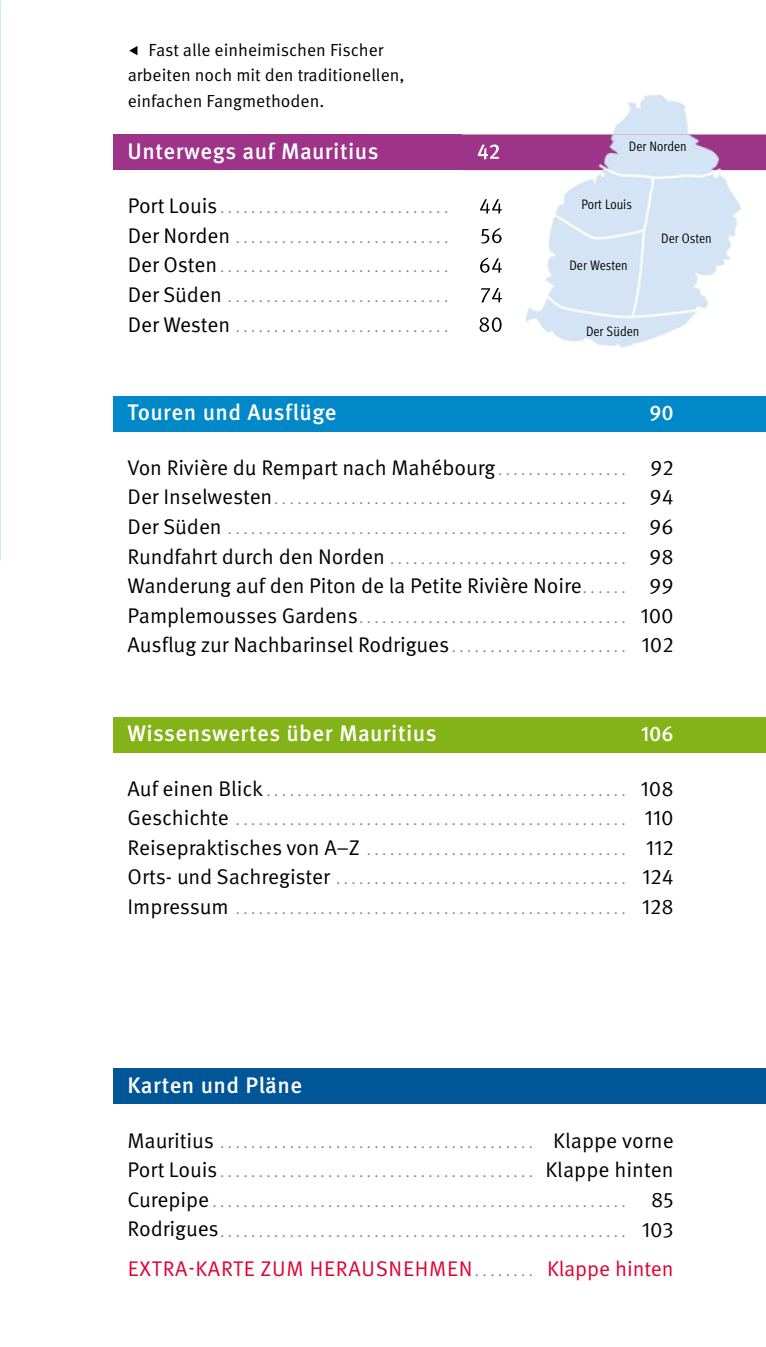
<style>
.page{position:relative;width:766px;height:1347px;background:#fff}
.page>*{position:absolute;margin:0;border:0;box-sizing:border-box;transform-origin:0 0}
.t1{font:500 22.5px "Meta Pro";letter-spacing:.02em;color:#fff}
.t2{font:21.25px "Meta Pro Norm";letter-spacing:-.005em;color:#000}
.t3{font:21.25px "Meta Pro Norm";letter-spacing:.035em;color:#e20030}
.t4{font:500 21.25px "Meta Pro";color:#fff}
.t5{font:17.5px/25.5px "Meta Pro Norm";color:#000}
.t6{font:15px/29.5px "Meta Pro Norm";color:#87888a;text-align:justify}
.t7{font:13.75px "Meta Pro Cond Norm";color:#000}
.s1{font-size:21.25px;color:#000}
.s2{font-size:15px;color:#87888a}
</style>
<div class="page">
<div style="left:113px;top:135px;width:652px;height:35px;background:#9d3488"></div>
<div style="left:113px;top:717px;width:652px;height:35px;background:#84b317"></div>
<div style="left:114px;top:396px;width:651px;height:36px;background:#0088c9"></div>
<div style="left:113px;top:1068px;width:652px;height:36px;background:#005697"></div>
<img style="left:462px;top:95px;width:303px;height:253px">
<img style="left:462px;top:135px;width:303px;height:35px">
<img style="left:477px;top:144px;width:22px;height:15px">
<img style="left:480px;top:199px;width:21px;height:15px">
<img style="left:481px;top:228px;width:20px;height:15px">
<img style="left:480px;top:258px;width:21px;height:15px">
<img style="left:481px;top:288px;width:20px;height:15px">
<img style="left:479px;top:317px;width:22px;height:15px">
<p class="t5" style="left:128px;top:36px;width:278px;text-indent:21px">Fast alle einheimischen Fischer arbeiten noch mit den traditionellen, ein fachen Fang methoden.</p>
<h1 class="t1" style="left:128px;top:133px;width:252px">Unterwegs auf Mauritius</h1>
<p class="t6" style="left:128px;top:192px;width:322px"><span class="s1">Port Louis</span> . . . . . . . . . . . . . . . . . . . . . . . . . . . . . .<br><span class="s1">Der Norden</span> . . . . . . . . . . . . . . . . . . . . . . . . . . . .<br><span class="s1">Der Osten</span> . . . . . . . . . . . . . . . . . . . . . . . . . . . . . .<br><span class="s1">Der Süden</span> . . . . . . . . . . . . . . . . . . . . . . . . . . . . .<br><span class="s1">Der Westen</span> . . . . . . . . . . . . . . . . . . . . . . . . . . . .</p>
<p class="t7" style="left:628px;top:136px;width:59px">Der Norden</p>
<p class="t7" style="left:581px;top:195px;width:52px">Port Louis</p>
<p class="t7" style="left:569px;top:255px;width:60px">Der Westen</p>
<p class="t7" style="left:586px;top:322px;width:55px">Der Süden</p>
<p class="t7" style="left:661px;top:228px;width:52px">Der Osten</p>
<h1 class="t1" style="left:128px;top:395px;width:210px">Touren und Ausflüge</h1>
<h2 class="t4" style="left:649px;top:396px;width:26px">90</h2>
<h2 class="t2" style="left:128px;top:451px;width:547px">Von Rivière du Rempart nach Mahébourg <span class="s2">. . . . . . . . . . . . . . . . .</span> 92</h2>
<p class="t6" style="left:128px;top:483px;width:547px"><span class="s1">Der Inselwesten</span> . . . . . . . . . . . . . . . . . . . . . . . . . . . . . . . . . . . . . . . . . . . . . . <span class="s1">94<br>Der Süden</span> . . . . . . . . . . . . . . . . . . . . . . . . . . . . . . . . . . . . . . . . . . . . . . . . . . . . <span class="s1">96<br>Rundfahrt durch den Norden</span> . . . . . . . . . . . . . . . . . . . . . . . . . . . . . . . <span class="s1">98</span></p>
<h2 class="t2" style="left:128px;top:570px;width:547px">Wanderung auf den Piton de la Petite Rivière Noire <span class="s2">. . . . . .</span> 99</h2>
<p class="t6" style="left:128px;top:602px;width:547px"><span class="s1">Pamplemousses Gardens</span> . . . . . . . . . . . . . . . . . . . . . . . . . . . . . . . . . . . <span class="s1">100</span></p>
<h2 class="t2" style="left:128px;top:629px;width:547px">Ausflug zur Nachbarinsel Rodrigues <span class="s2">. . . . . . . . . . . . . . . . . . . . . . .</span> 102</h2>
<h1 class="t1" style="left:128px;top:716px;width:310px">Wissenswertes über Mauritius</h1>
<h2 class="t4" style="left:640px;top:717px;width:35px">106</h2>
<p class="t6" style="left:128px;top:774px;width:547px"><span class="s1">Auf einen Blick</span> . . . . . . . . . . . . . . . . . . . . . . . . . . . . . . . . . . . . . . . . . . . . . . . <span class="s1">108<br>Geschichte</span> . . . . . . . . . . . . . . . . . . . . . . . . . . . . . . . . . . . . . . . . . . . . . . . . . . . <span class="s1">110<br>Reisepraktisches von A–Z</span> . . . . . . . . . . . . . . . . . . . . . . . . . . . . . . . . . . <span class="s1">112<br>Orts- und Sachregister</span> . . . . . . . . . . . . . . . . . . . . . . . . . . . . . . . . . . . . . . <span class="s1">124<br>Impressum</span> . . . . . . . . . . . . . . . . . . . . . . . . . . . . . . . . . . . . . . . . . . . . . . . . . . . <span class="s1">128</span></p>
<h1 class="t1" style="left:128px;top:1068px;width:176px">Karten und Pläne</h1>
<p class="t6" style="left:128px;top:1126px;width:547px"><span class="s1">Mauritius</span> . . . . . . . . . . . . . . . . . . . . . . . . . . . . . . . . . . . . . . . . . <span class="s1">Klappe vorne Port Louis</span> . . . . . . . . . . . . . . . . . . . . . . . . . . . . . . . . . . . . . . . . . <span class="s1">Klappe hinten Curepipe</span> . . . . . . . . . . . . . . . . . . . . . . . . . . . . . . . . . . . . . . . . . . . . . . . . . . . . . . <span class="s1">85<br>Rodrigues</span> . . . . . . . . . . . . . . . . . . . . . . . . . . . . . . . . . . . . . . . . . . . . . . . . . . . . . <span class="s1">103</span></p>
<h2 class="t3" style="left:128px;top:1252px;width:547px">EXTRA-KARTE ZUM HERAUSNEHMEN <span class="s2">. . . . . . . .</span> Klappe hinten</h2>
</div>
